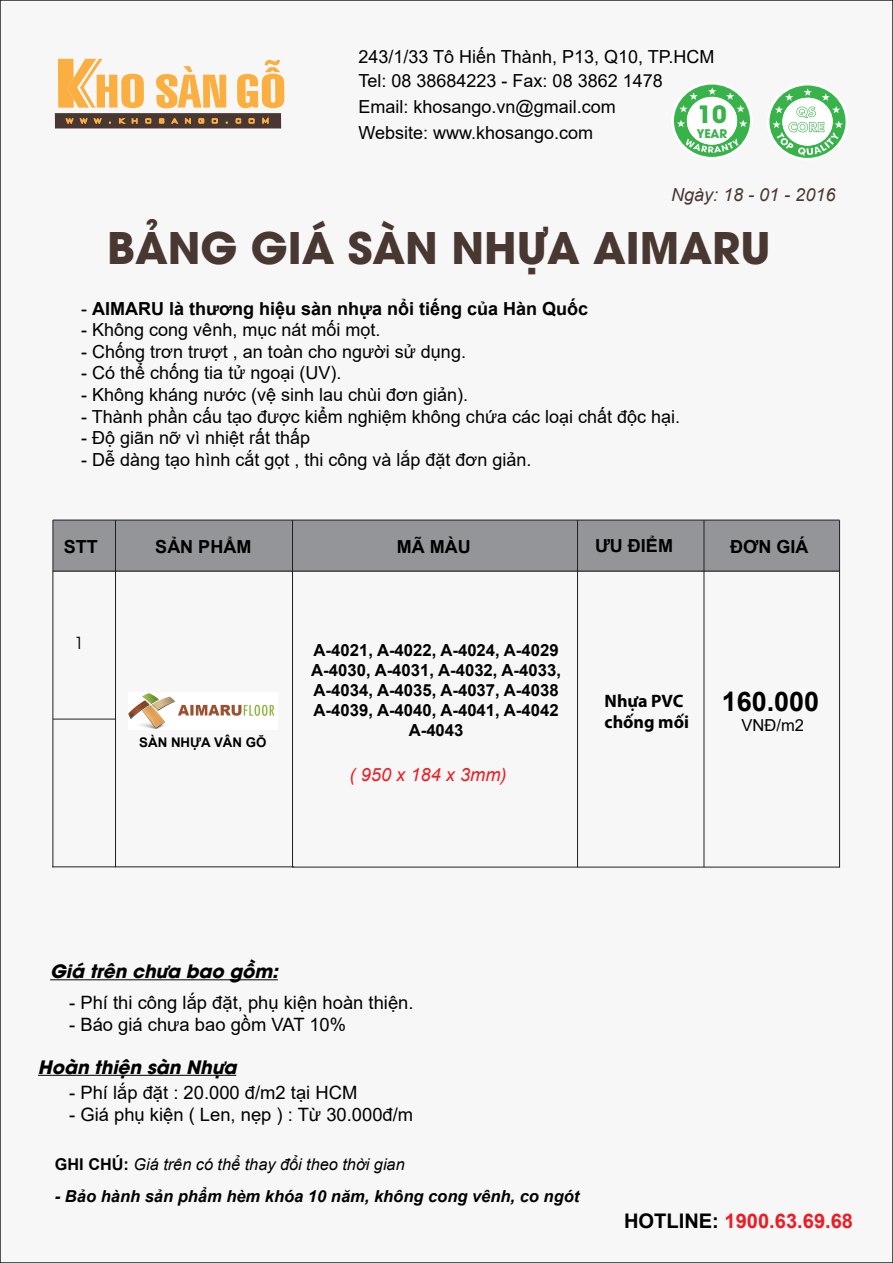
<style>
.page{position:relative;width:893px;height:1263px;background:#f7f7f7}
.page>*{position:absolute;margin:0;border:0;box-sizing:border-box;transform-origin:0 0}
.t1{font:700 43.2px "UTM Avo";color:#493732}
.t2{font:700 27px "Arial";color:#000}
.t3{font:700 23.7px "UTM Avo";color:#37b34a}
.t4{font:700 20.1px "Arial";color:#ed1c24}
.t5{font:18.45px "Arial";color:#000}
.t6{font:italic 700 18.45px "UTM Avo";color:#000}
.t7{font:italic 18.3px "Arial";color:#ed1c24}
.t8{font:18px/24.2px "Arial";color:#000}
.t9{font:700 18px "Arial";color:#000}
.t10{font:italic 18px "Arial";color:#493732}
.t11{font:700 18px/21.6px "Myriad Pro";color:#000}
.t12{font:700 16.65px/20.1px "Arial";color:#000;text-align:center}
.t13{font:italic 700 16.5px "Arial";color:#000}
.t14{font:16.5px "Arial";color:#000}
.t15{font:16.5px "UTM Avo";color:#000}
.t16{font:italic 16.2px "Arial";color:#000}
.t17{font:700 13.35px "Arial";color:#000}
.t18{font:700 11.85px "UTM Avo";color:#37b34a}
.s1{font-weight:400}
.s2{font-weight:700;font-style:normal}
.s3{color:#000}
</style>
<div class="page">
<div style="left:55px;top:113px;width:226px;height:15px;background:#493732"></div>
<svg style="left:66px;top:118px;width:8px;height:6px"></svg>
<svg style="left:80px;top:118px;width:8px;height:6px"></svg>
<svg style="left:94px;top:118px;width:8px;height:6px"></svg>
<svg style="left:119px;top:118px;width:7px;height:6px"></svg>
<svg style="left:132px;top:118px;width:6px;height:6px"></svg>
<svg style="left:145px;top:118px;width:6px;height:6px"></svg>
<svg style="left:159px;top:118px;width:5px;height:6px"></svg>
<svg style="left:171px;top:118px;width:7px;height:6px"></svg>
<svg style="left:185px;top:118px;width:6px;height:6px"></svg>
<svg style="left:198px;top:118px;width:6px;height:6px"></svg>
<svg style="left:212px;top:118px;width:6px;height:6px"></svg>
<svg style="left:236px;top:118px;width:5px;height:6px"></svg>
<svg style="left:249px;top:118px;width:6px;height:6px"></svg>
<svg style="left:262px;top:117px;width:7px;height:7px"></svg>
<svg style="left:58px;top:59px;width:86px;height:49px"></svg>
<svg style="left:156px;top:66px;width:70px;height:42px"></svg>
<svg style="left:237px;top:60px;width:47px;height:48px"></svg>
<div style="left:53px;top:520px;width:786px;height:51px;background:#939598"></div>
<div style="left:671px;top:82px;width:82px;height:77px;background:#fff;border-radius:50%"></div>
<svg style="left:674px;top:85px;width:76px;height:72px"></svg>
<div style="left:767px;top:83px;width:81px;height:77px;background:#fff;border-radius:50%"></div>
<svg style="left:769px;top:85px;width:77px;height:73px"></svg>
<hr style="left:50px;top:979px;width:228px;height:1px;background:#000">
<hr style="left:38px;top:1075px;width:198px;height:1px;background:#000">
<img style="left:128px;top:693px;width:147px;height:36px">
<p class="t8" style="left:358px;top:44px;width:357px">243/1/33 Tô Hiến Thành, P13, Q10, TP.HCM<br>Tel: 08 38684223 - Fax: 08 3862 1478</p>
<p class="t8" style="left:358px;top:93px;width:259px;line-height:26.2px">Email: khosango.vn@gmail.com<br>Website: www.khosango.com</p>
<h3 class="t3" style="left:697px;top:95px;width:31px">10</h3>
<p class="t18" style="left:697px;top:123px;width:32px">YEAR</p>
<p class="t10" style="left:671px;top:183px;width:166px">Ngày: 18 - 01 - 2016</p>
<h1 class="t1" style="left:107px;top:212px;width:665px">BẢNG GIÁ SÀN NHỰA AIMARU</h1>
<p class="t9" style="left:81px;top:296px;width:508px"><span class="s1">-</span> AIMARU là thương hiệu sàn nhựa nổi tiếng của Hàn Quốc</p>
<p class="t8" style="left:81px;top:318px;width:301px">- Không cong vênh, mục nát mối mọt.</p>
<p class="t8" style="left:81px;top:339px;width:386px">- Chống trơn trượt , an toàn cho người sử dụng.</p>
<p class="t8" style="left:81px;top:361px;width:262px">- Có thể chống tia tử ngoại (UV).</p>
<p class="t8" style="left:81px;top:383px;width:388px">- Không kháng nước (vệ sinh lau chùi đơn giản).</p>
<p class="t8" style="left:81px;top:404px;width:600px">- Thành phần cấu tạo được kiểm nghiệm không chứa các loại chất độc hại.</p>
<p class="t8" style="left:81px;top:426px;width:230px">- Độ giãn nỡ vì nhiệt rất thấp</p>
<p class="t8" style="left:81px;top:447px;width:452px">- Dễ dàng tạo hình cắt gọt , thi công và lắp đặt đơn giản.</p>
<p class="t9" style="left:64px;top:534px;width:36px">STT</p>
<p class="t9" style="left:155px;top:534px;width:97px">SẢN PHẨM</p>
<p class="t9" style="left:397px;top:534px;width:75px">MÃ MÀU</p>
<p class="t9" style="left:595px;top:533px;width:79px">ƯU ĐIỂM</p>
<p class="t9" style="left:730px;top:534px;width:80px">ĐƠN GIÁ</p>
<p class="t15" style="left:75px;top:630px;width:11px">1</p>
<p class="t17" style="left:139px;top:733px;width:129px">SÀN NHỰA VÂN GỖ</p>
<p class="t12" style="left:311px;top:640px;width:251px">A-4021, A-4022, A-4024, A-4029<br>A-4030, A-4031, A-4032, A-4033,<br>A-4034, A-4035, A-4037, A-4038<br>A-4039, A-4040, A-4041, A-4042<br>A-4043</p>
<p class="t7" style="left:350px;top:763px;width:159px">( 950 x 184 x 3mm)</p>
<p class="t11" style="left:604px;top:689px;width:86px">Nhựa PVC chống mối</p>
<h2 class="t2" style="left:722px;top:683px;width:99px">160.000</h2>
<p class="t14" style="left:742px;top:714px;width:64px">VNĐ/m2</p>
<p class="t6" style="left:50px;top:956px;width:229px">Giá trên chưa bao gồm:</p>
<p class="t5" style="left:69px;top:990px;width:346px">- Phí thi công lắp đặt, phụ kiện hoàn thiện.</p>
<p class="t5" style="left:69px;top:1012px;width:278px">- Báo giá chưa bao gồm VAT 10%</p>
<p class="t6" style="left:38px;top:1051px;width:200px">Hoàn thiện sàn Nhựa</p>
<p class="t5" style="left:69px;top:1080px;width:290px">- Phí lắp đặt : 20.000 đ/m2 tại HCM</p>
<p class="t5" style="left:69px;top:1102px;width:345px">- Giá phụ kiện ( Len, nẹp ) : Từ 30.000đ/m</p>
<p class="t16" style="left:55px;top:1153px;width:351px"><span class="s2">GHI CHÚ:</span> Giá trên có thể thay đổi theo thời gian</p>
<p class="t13" style="left:55px;top:1185px;width:526px">- Bảo hành sản phẩm hèm khóa 10 năm, không cong vênh, co ngót</p>
<p class="t4" style="left:624px;top:1206px;width:231px"><span class="s3">HOTLINE:</span> 1900.63.69.68</p>
</div>
